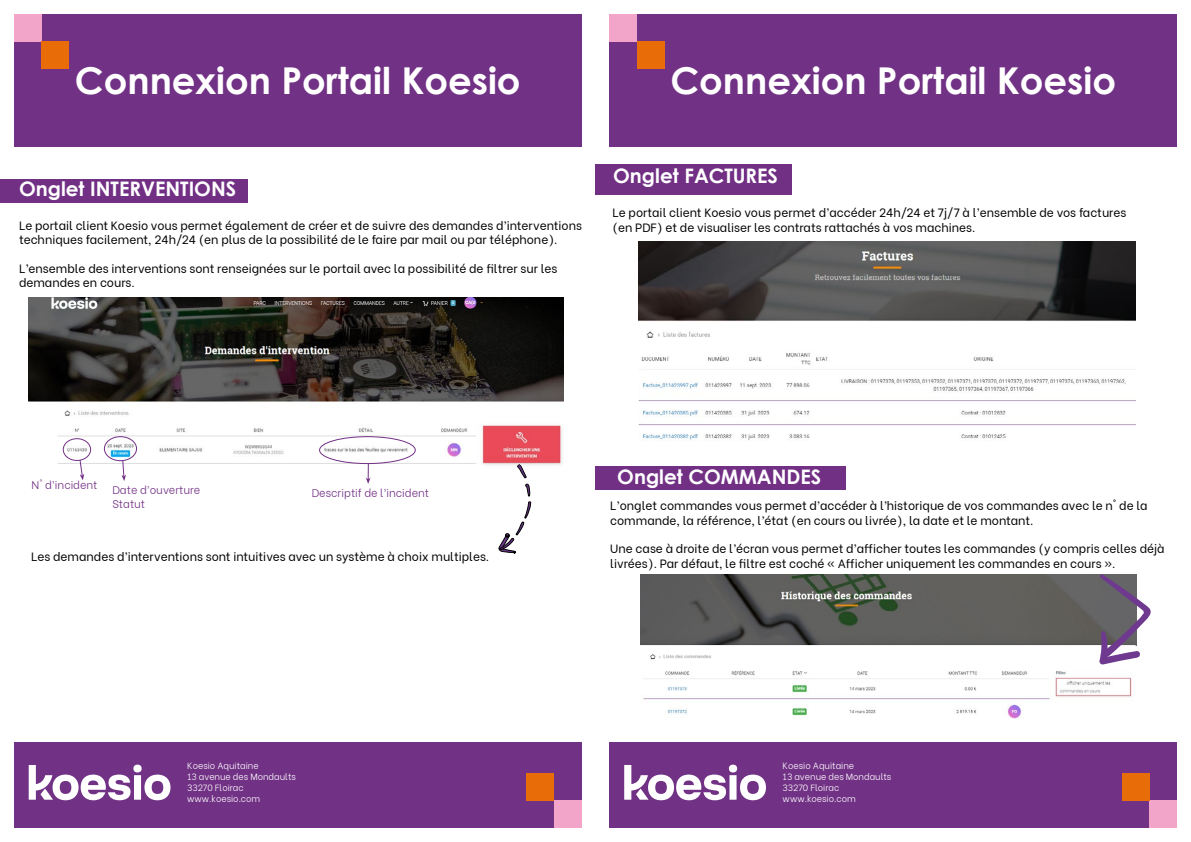
<style>
.page{position:relative;width:1191px;height:842px;background:#fff}
.page>*{position:absolute;margin:0;border:0;box-sizing:border-box;transform-origin:0 0}
.t1{font:700 37px "Century Gothic";color:#fff}
.t2{font:700 20px "Century Gothic";color:#fff}
.t3{font:12px/14.4px "Be Vietnam";color:#000}
.t4{font:300 11px/13.2px "Be Vietnam";color:#723085}
.t5{font:300 9px/10.8px "Be Vietnam";color:#fff}
</style>
<div class="page">
<div style="left:609px;top:14px;width:567px;height:133px;background:#713185"></div>
<div style="left:609px;top:742px;width:567px;height:86px;background:#713185"></div>
<svg style="left:624px;top:765px;width:142px;height:35px"></svg>
<div style="left:609px;top:14px;width:28px;height:28px;background:#f2a5c9"></div>
<div style="left:637px;top:42px;width:27px;height:27px;background:#e86d09"></div>
<div style="left:1149px;top:800px;width:27px;height:28px;background:#f2a5c9"></div>
<div style="left:1122px;top:773px;width:27px;height:27px;background:#e86d09"></div>
<div style="left:14px;top:14px;width:567px;height:133px;background:#713185"></div>
<div style="left:14px;top:742px;width:567px;height:86px;background:#713185"></div>
<svg style="left:29px;top:765px;width:141px;height:35px"></svg>
<div style="left:14px;top:14px;width:28px;height:28px;background:#f2a5c9"></div>
<div style="left:42px;top:42px;width:27px;height:27px;background:#e86d09"></div>
<div style="left:554px;top:800px;width:27px;height:28px;background:#f2a5c9"></div>
<div style="left:526px;top:773px;width:28px;height:27px;background:#e86d09"></div>
<div style="left:0;top:179px;width:248px;height:23px;background:#723085"></div>
<img style="left:28px;top:298px;width:535px;height:167px">
<div style="left:63px;top:438px;width:28px;height:23px;border:1px solid #723085;border-radius:50%"></div>
<svg style="left:79px;top:459px;width:5px;height:21px"></svg>
<div style="left:104px;top:436px;width:33px;height:25px;border:1px solid #723085;border-radius:50%"></div>
<svg style="left:121px;top:460px;width:5px;height:21px"></svg>
<div style="left:319px;top:436px;width:96px;height:28px;border:1px solid #723085;border-radius:50%"></div>
<svg style="left:366px;top:463px;width:4px;height:21px"></svg>
<svg style="left:493px;top:464px;width:44px;height:90px"></svg>
<div style="left:595px;top:164px;width:197px;height:31px;background:#723085"></div>
<div style="left:595px;top:466px;width:251px;height:24px;background:#723085"></div>
<img style="left:638px;top:241px;width:497px;height:199px">
<img style="left:641px;top:575px;width:491px;height:144px">
<svg style="left:1072px;top:574px;width:79px;height:98px"></svg>
<h1 class="t1" style="left:75px;top:53px;width:447px">Connexion Portail Koesio</h1>
<h2 class="t2" style="left:19px;top:174px;width:219px">Onglet INTERVENTIONS</h2>
<p class="t3" style="left:19px;top:217px;width:564px">Le portail client Koesio vous permet également de créer et de suivre des demandes d’interventions techniques facilement, 24h/24 (en plus de la possibilité de le faire par mail ou par téléphone).</p>
<p class="t3" style="left:19px;top:260px;width:540px">L’ensemble des interventions sont renseignées sur le portail avec la possibilité de filtrer sur les demandes en cours.</p>
<h1 class="t1" style="left:670px;top:53px;width:447px">Connexion Portail Koesio</h1>
<h2 class="t2" style="left:613px;top:160px;width:166px">Onglet FACTURES</h2>
<p class="t3" style="left:612px;top:204px;width:515px">Le portail client Koesio vous permet d’accéder 24h/24 et 7j/7 à l’ensemble de vos factures (en PDF) et de visualiser les contrats rattachés à vos machines.</p>
<p class="t4" style="left:32px;top:477px;width:67px">N° d’incident</p>
<p class="t4" style="left:112px;top:483px;width:89px">Date d’ouverture<br>Statut</p>
<p class="t4" style="left:312px;top:485px;width:119px">Descriptif de l’incident</p>
<p class="t3" style="left:31px;top:548px;width:460px">Les demandes d’interventions sont intuitives avec un système à choix multiples.</p>
<h2 class="t2" style="left:617px;top:461px;width:205px">Onglet COMMANDES</h2>
<p class="t3" style="left:610px;top:497px;width:539px">L’onglet commandes vous permet d’accéder à l’historique de vos commandes avec le n° de la commande, la référence, l’état (en cours ou livrée), la date et le montant.</p>
<p class="t3" style="left:610px;top:541px;width:556px">Une case à droite de l’écran vous permet d’afficher toutes les commandes (y compris celles déjà livrées). Par défaut, le filtre est coché « Afficher uniquement les commandes en cours ».</p>
<p class="t5" style="left:187px;top:759px;width:110px">Koesio Aquitaine<br>13 avenue des Mondaults<br>33270 Floirac www.koesio.com</p>
<p class="t5" style="left:782px;top:759px;width:110px">Koesio Aquitaine<br>13 avenue des Mondaults<br>33270 Floirac www.koesio.com</p>
</div>
